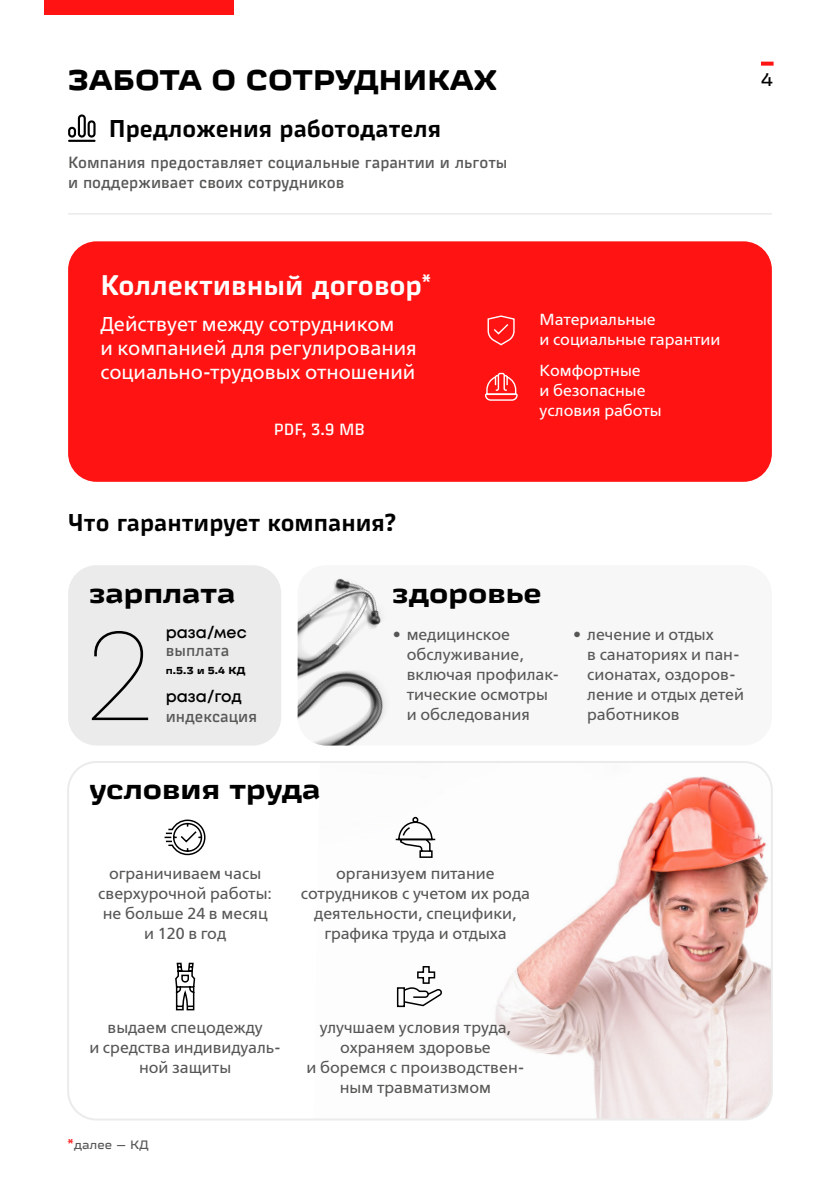
<style>
.page{position:relative;width:840px;height:1191px;background:#fff}
.page>*{position:absolute;margin:0;border:0;box-sizing:border-box;transform-origin:0 0}
.t1{font:100 132px "Mont";color:#000}
.t2{font:700 expanded 28px "Russian Rail G Pro";color:#000}
.t3{font:500 28px "Russian Rail G Pro";color:#fff}
.t4{font:500 24px "Russian Rail G Pro";color:#000}
.t5{font:20px/24px "FSRAILWAY Book";color:#fff}
.t6{font:expanded 18px "Russian Rail G Pro";color:#000}
.t7{font:16px/20px "FSRAILWAY Book";color:#575756;text-align:center}
.t8{font:16px/20px "Russian Rail G Pro";color:#575756}
.t9{font:16px/20px "FSRAILWAY Book";color:#fff}
.t10{font:600 16px "Mont";color:#000}
.t11{font:16px "Russian Rail G Pro";color:#fff}
.t12{font:expanded 12px "Russian Rail G Pro";color:#575756}
.t13{font:700 expanded 10px "Russian Rail G Pro";color:#000}
.s1{font-size:20px}
.s2{color:#ff1313}
</style>
<div class="page">
<svg style="left:761px;top:62px;width:12px;height:4px"></svg>
<div style="left:44px;top:0;width:189px;height:14px;background:#ff1313"></div>
<svg style="left:68px;top:114px;width:27px;height:28px"></svg>
<div style="left:68px;top:565px;width:213px;height:180px;background:#ecebeb;border-radius:28px"></div>
<div style="left:297px;top:565px;width:474px;height:180px;background:#f7f7f7;border-radius:28px"></div>
<img style="left:297px;top:578px;width:88px;height:167px">
<img style="left:397px;top:764px;width:374px;height:355px">
<div style="left:67px;top:761px;width:705px;height:359px;border:2px solid #ecebeb;border-radius:28px"></div>
<svg style="left:175px;top:962px;width:21px;height:49px"></svg>
<svg style="left:164px;top:819px;width:42px;height:37px"></svg>
<svg style="left:395px;top:816px;width:41px;height:42px"></svg>
<div style="left:68px;top:241px;width:703px;height:241px;background:#ff1313;border-radius:28px"></div>
<svg style="left:487px;top:315px;width:28px;height:31px"></svg>
<svg style="left:485px;top:372px;width:33px;height:29px"></svg>
<hr style="left:68px;top:213px;width:703px;height:1px;background:#e1e1e1">
<svg style="left:396px;top:965px;width:47px;height:42px"></svg>
<h2 class="t2" style="left:68px;top:62px;width:430px">ЗАБОТА О СОТРУДНИКАХ</h2>
<h3 class="t4" style="left:109px;top:114px;width:334px">Предложения работодателя</h3>
<p class="t8" style="left:68px;top:152px;width:440px">Компания предоставляет социальные гарантии и льготы и поддерживает своих сотрудников</p>
<p class="t6" style="left:760px;top:68px;width:14px">4</p>
<h2 class="t3" style="left:100px;top:268px;width:332px">Коллективный договор<span class="s1">*</span></h2>
<p class="t5" style="left:100px;top:312px;width:318px">Действует между сотрудником<br>и компанией для регулирования социально-трудовых отношений</p>
<p class="t11" style="left:274px;top:419px;width:93px">PDF, 3.9 MB</p>
<h3 class="t4" style="left:68px;top:508px;width:330px">Что гарантирует компания?</h3>
<p class="t9" style="left:539px;top:309px;width:182px">Материальные<br>и социальные гарантии</p>
<p class="t9" style="left:539px;top:360px;width:124px">Комфортные<br>и безопасные условия работы</p>
<h2 class="t2" style="left:89px;top:575px;width:147px">зарплата</h2>
<h2 class="t2" style="left:392px;top:575px;width:150px">здоровье</h2>
<p class="t7" style="left:406px;top:624px;width:154px;text-align:left;text-indent:-14px">• медицинское обслуживание, включая профилак&shy;тические осмотры и обследования</p>
<p class="t10" style="left:166px;top:622px;width:82px">раза/мес</p>
<h1 class="t1" style="left:86px;top:593px;width:68px">2</h1>
<p class="t8" style="left:166px;top:640px;width:65px">выплата</p>
<p class="t13" style="left:166px;top:664px;width:81px">п.5.3 и 5.4 КД</p>
<p class="t10" style="left:166px;top:685px;width:78px">раза/год</p>
<p class="t8" style="left:166px;top:706px;width:93px">индексация</p>
<p class="t7" style="left:587px;top:624px;width:158px;text-align:left;text-indent:-14px">• лечение и отдых<br>в санаториях и пан&shy;сионатах, оздоров&shy;ление и отдых детей работников</p>
<h2 class="t2" style="left:89px;top:771px;width:232px">условия труда</h2>
<p class="t7" style="left:98px;top:864px;width:175px">ограничиваем часы сверхурочной работы: не больше 24 в месяц и 120 в год</p>
<p class="t7" style="left:301px;top:864px;width:230px">организуем питание сотрудников с учетом их рода деятельности, специфики, графика труда и отдыха</p>
<p class="t7" style="left:89px;top:1017px;width:193px">выдаем спецодежду<br>и средства индивидуаль&shy;ной защиты</p>
<p class="t12" style="left:67px;top:1137px;width:83px"><span class="s2">*</span>далее — КД</p>
<p class="t7" style="left:306px;top:1017px;width:219px">улучшаем условия труда, охраняем здоровье<br>и боремся с производствен&shy;ным травматизмом</p>
</div>
